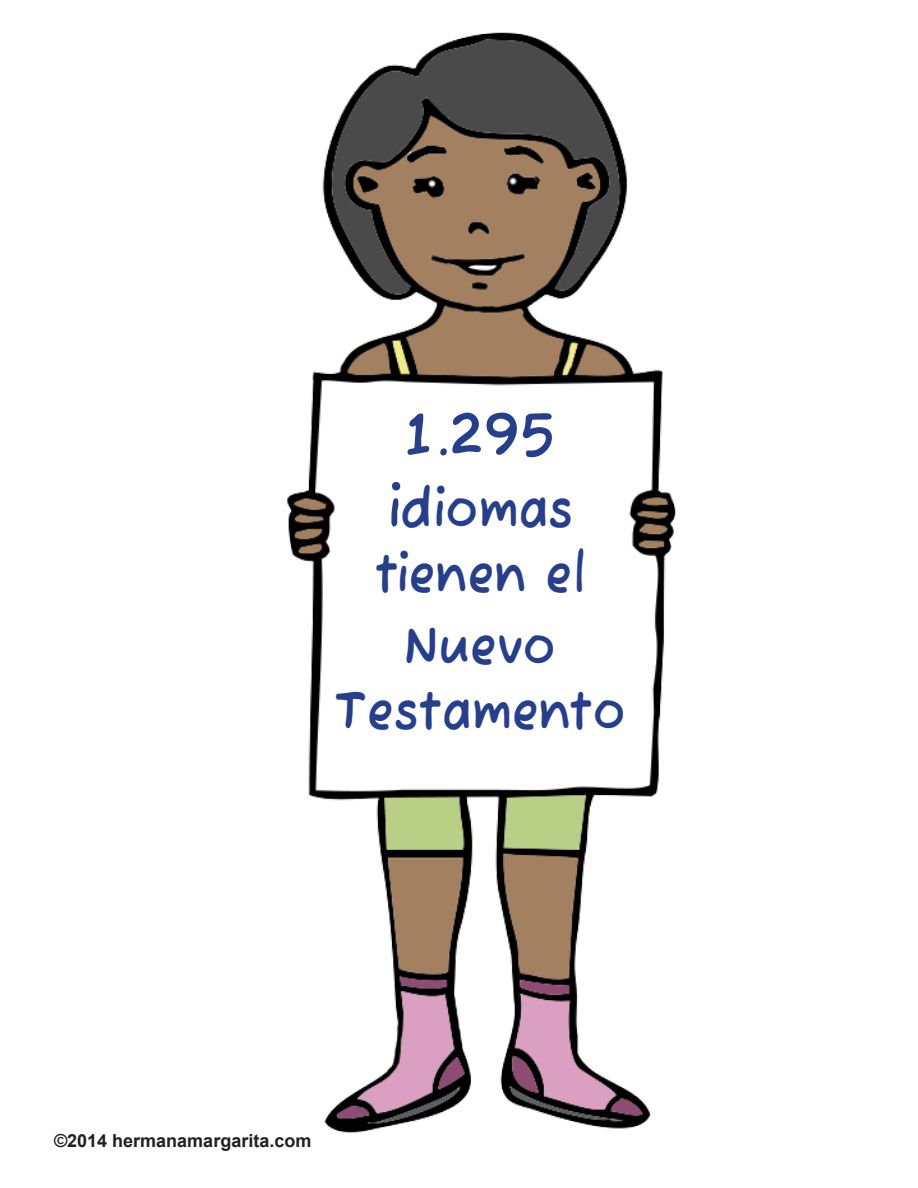
<style>
.page{position:relative;width:918px;height:1188px;background:#fff}
.page>*{position:absolute;margin:0;border:0;box-sizing:border-box;transform-origin:0 0}
.t1{font:60px "Fuzzy Bubbles ROB Bold";color:#253f8e}
.t2{font:54px/72px "Fuzzy Bubbles ROB Bold";color:#253f8e;text-align:center;scale:.9 1}
.t3{font:700 18px "Arial";color:#231f20}
.s1{font-size:60px}
</style>
<div class="page">
<img style="left:287px;top:32px;width:389px;height:1101px">
<p class="t1" style="left:405px;top:396px;width:152px">1.295</p>
<p class="t2" style="left:387px;top:475px;width:208px"><span class="s1">i</span>diomas</p>
<p class="t2" style="left:375px;top:540px;width:235px">tienen el<br>Nuevo</p>
<p class="t2" style="left:334px;top:676px;width:325px">Testamento</p>
<p class="t3" style="left:54px;top:1129px;width:259px">©2014 hermanamargarita.com</p>
</div>
